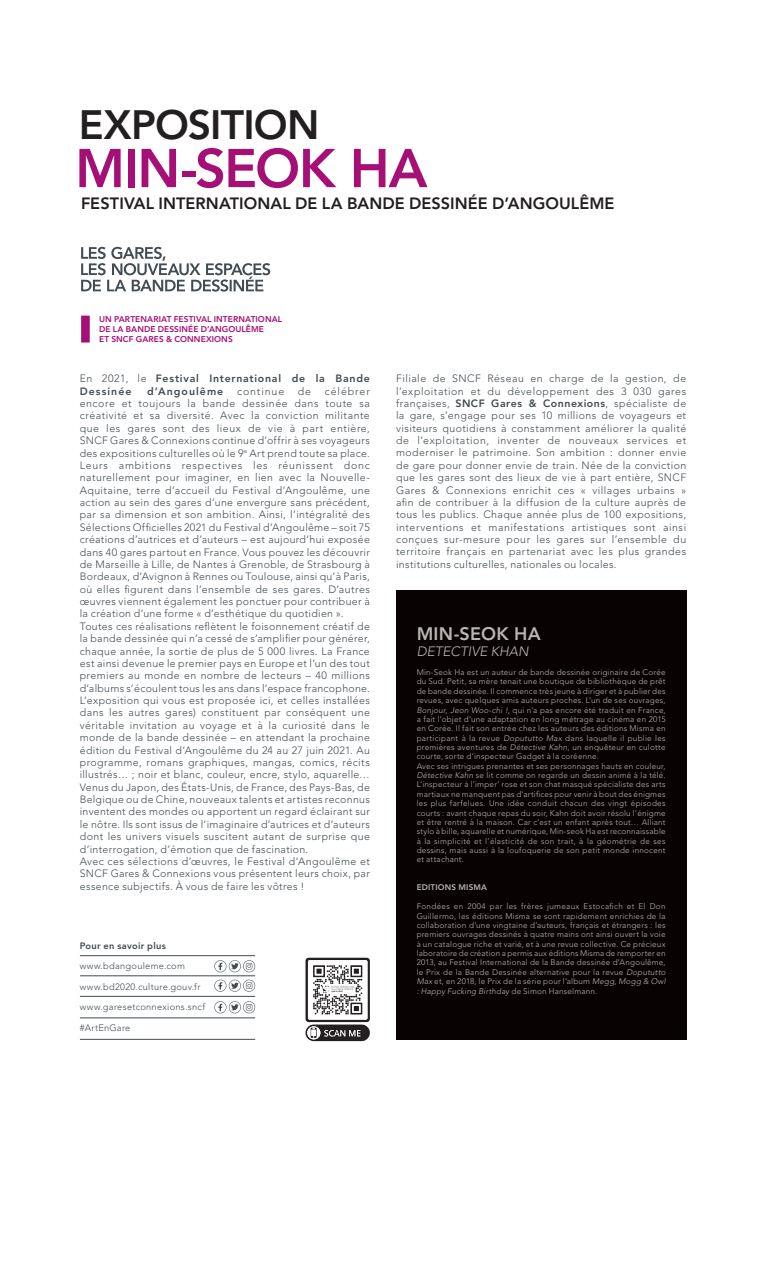
<style>
.page{position:relative;width:766px;height:1276px;background:#fff}
.page>*{position:absolute;margin:0;border:0;box-sizing:border-box;transform-origin:0 0}
.t1{font:800 54px "Avenir LT Std";letter-spacing:-.025em;color:#a50f76}
.t2{font:800 40.73px "Avenir LT Std";letter-spacing:-.02em;color:#231f20}
.t3{font:800 18px "Avenir LT Std";letter-spacing:.015em;color:#b7b6b0}
.t4{font:800 16.2px "Avenir LT Std";letter-spacing:.005em;color:#231f20}
.t5{font:italic 300 13.5px "Avenir LT Std";letter-spacing:.005em;color:#b7b6b0}
.t6{font:300 10.58px/12.4px "Avenir LT Std";letter-spacing:.035em;color:#424c52}
.t7{font:800 10.58px/12.4px "Avenir LT Std";letter-spacing:.075em;color:#424c52}
.t8{font:800 10.58px "Avenir LT Std";letter-spacing:.095em;color:#424c52}
.t9{font:300 10.58px "Avenir LT Std";letter-spacing:.085em;color:#424c52}
.t10{font:300 9.22px "Avenir LT Std";letter-spacing:.03em;color:#424c52}
.t11{font:800 9.22px "Avenir";letter-spacing:.035em;color:#424c52}
.t12{font:800 8.33px/10.1px "Avenir LT Std";letter-spacing:.01em;color:#a50f76}
.t13{font:300 8.1px/9.5px "Avenir LT Std";letter-spacing:.025em;color:#b7b6b0}
.t14{font:800 8.1px "Avenir LT Std";letter-spacing:.025em;color:#b7b6b0}
.s1{font-weight:300}
.s2{font-weight:800}
.s3{font-style:italic}
</style>
<div class="page">
<div style="left:81px;top:316px;width:9px;height:26px;background:#a50f76"></div>
<svg style="left:81px;top:247px;width:189px;height:45px"></svg>
<div style="left:396px;top:590px;width:290px;height:449px;background:#080302"></div>
<hr style="left:80px;top:955px;width:175px;height:1px;background:#424c52">
<hr style="left:80px;top:975px;width:175px;height:1px;background:#424c52">
<hr style="left:80px;top:996px;width:175px;height:1px;background:#424c52">
<svg style="left:214px;top:960px;width:41px;height:12px"></svg>
<svg style="left:214px;top:979px;width:41px;height:12px"></svg>
<svg style="left:214px;top:1001px;width:41px;height:12px"></svg>
<hr style="left:80px;top:1017px;width:175px;height:1px;background:#424c52">
<hr style="left:80px;top:1039px;width:175px;height:1px;background:#424c52">
<svg style="left:305px;top:957px;width:65px;height:84px"></svg>
<h2 class="t2" style="left:79px;top:101px;width:242px">EXPOSITION</h2>
<h1 class="t1" style="left:75px;top:136px;width:354px">MIN-SEOK HA</h1>
<h3 class="t4" style="left:81px;top:194px;width:534px">FESTIVAL INTERNATIONAL DE LA BANDE DESSINÉE D’ANGOULÊME</h3>
<p class="t12" style="left:99px;top:314px;width:184px">UN PARTENARIAT FESTIVAL INTERNATIONAL<br>DE LA BANDE DESSINÉE D’ANGOULÊME<br>ET SNCF GARES &amp; CONNEXIONS</p>
<p class="t7" style="left:80px;top:372px;width:291px"><span class="s1">En 2021, le</span> Festival International de la Bande<br>Dessinée</p>
<p class="t6" style="left:80px;top:385px;width:291px;text-indent:245px">célébrer encore et toujours la bande dessinée dans toute sa créativité et sa diversité. Avec la conviction militante que les gares sont des lieux de vie à part entière, SNCF Gares &amp; Connexions continue d’offrir à ses voyageurs des expositions culturelles où le 9<sup>e</sup> Art prend toute sa place.<br>Leurs ambitions respectives les réunissent donc naturellement pour imaginer, en lien avec la Nouvelle-Aquitaine, terre d’accueil du Festival d’Angoulême, une action au sein des gares d’une envergure sans précédent, par sa dimension et son ambition. Ainsi, l’intégralité des Sélections Officielles 2021 du Festival d’Angoulême – soit 75 créations d’autrices et d’auteurs – est aujourd’hui exposée dans 40 gares partout en France. Vous pouvez les découvrir de Marseille à Lille, de Nantes à Grenoble, de Strasbourg à Bordeaux, d’Avignon à Rennes ou Toulouse, ainsi qu’à Paris, où elles figurent dans l’ensemble de ses gares. D’autres œuvres viennent également les ponctuer pour contribuer à la création d’une forme « d’esthétique du quotidien ».<br>Toutes ces réalisations reflètent le foisonnement créatif de la bande dessinée qui n’a cessé de s’amplifier pour générer, chaque année, la sortie de plus de 5 000 livres. La France est ainsi devenue le premier pays en Europe et l’un des tout premiers au monde en nombre de lecteurs – 40 millions d’albums s’écoulent tous les ans dans l’espace francophone.<br>L’exposition qui vous est proposée ici, et celles installées dans les autres gares) constituent par conséquent une véritable invitation au voyage et à la curiosité dans le monde de la bande dessinée – en attendant la prochaine édition du Festival d’Angoulême du 24 au 27 juin 2021. Au programme, romans graphiques, mangas, comics, récits illustrés… ; noir et blanc, couleur, encre, stylo, aquarelle… Venus du Japon, des États-Unis, de France, des Pays-Bas, de Belgique ou de Chine, nouveaux talents et artistes reconnus inventent des mondes ou apportent un regard éclairant sur le nôtre. Ils sont issus de l’imaginaire d’autrices et d’auteurs dont les univers visuels suscitent autant de surprise que d’interrogation, d’émotion que de fascination.<br>Avec ces sélections d’œuvres, le Festival d’Angoulême et SNCF Gares &amp; Connexions vous présentent leurs choix, par essence subjectifs. À vous de faire les vôtres !</p>
<p class="t8" style="left:147px;top:385px;width:78px">d’Angoulême</p>
<p class="t9" style="left:237px;top:385px;width:49px">continue</p>
<p class="t6" style="left:298px;top:385px;width:15px">de</p>
<p class="t11" style="left:80px;top:938px;width:88px">Pour en savoir plus</p>
<p class="t10" style="left:80px;top:961px;width:107px">www.bdangouleme.com</p>
<p class="t10" style="left:80px;top:981px;width:122px">www.bd2020.culture.gouv.fr</p>
<p class="t10" style="left:80px;top:1002px;width:127px">www.garesetconnexions.sncf</p>
<p class="t10" style="left:80px;top:1022px;width:52px">#ArtEnGare</p>
<p class="t6" style="left:396px;top:372px;width:291px;text-align:justify">Filiale de SNCF Réseau en charge de la gestion, de l’exploitation et du développement des 3 030 gares françaises, <span class="s2">SNCF Gares &amp; Connexions</span>, spécialiste de la gare, s’engage pour ses 10 millions de voyageurs et visiteurs quotidiens à constamment améliorer la qualité de l’exploitation, inventer de nouveaux services et moderniser le patrimoine. Son ambition : donner envie de gare pour donner envie de train. Née de la conviction que les gares sont des lieux de vie à part entière, SNCF Gares &amp; Connexions enrichit ces « villages urbains » afin de contribuer à la diffusion de la culture auprès de tous les publics. Chaque année plus de 100 expositions, interventions et manifestations artistiques sont ainsi conçues sur-mesure pour les gares sur l’ensemble du territoire français en partenariat avec les plus grandes institutions culturelles, nationales ou locales.</p>
<h3 class="t3" style="left:416px;top:623px;width:125px">MIN-SEOK HA</h3>
<p class="t5" style="left:416px;top:644px;width:114px">DETECTIVE KHAN</p>
<p class="t13" style="left:416px;top:667px;width:250px">Min-Seok Ha est un auteur de bande dessinée originaire de Corée du Sud. Petit, sa mère tenait une boutique de bibliothèque de prêt de bande dessinée. Il commence très jeune à diriger et à publier des revues, avec quelques amis auteurs proches. L’un de ses ouvrages, <span class="s3">Bonjour, Jeon Woo-chi !</span>, qui n’a pas encore été traduit en France, a fait l’objet d’une adaptation en long métrage au cinéma en 2015 en Corée. Il fait son entrée chez les auteurs des éditions Misma en participant à la revue <span class="s3">Dopututto Max</span> dans laquelle il publie les premières aventures de <span class="s3">Détective Kahn</span>, un enquêteur en culotte courte, sorte d’inspecteur Gadget à la coréenne.<br>Avec ses intrigues prenantes et ses personnages hauts en couleur, <span class="s3">Détective Kahn</span> se lit comme on regarde un dessin animé à la télé.<br>L’inspecteur à l’imper’ rose et son chat masqué spécialiste des arts martiaux ne manquent pas d’artifices pour venir à bout des énigmes les plus farfelues. Une idée conduit chacun des vingt épisodes courts : avant chaque repas du soir, Kahn doit avoir résolu l’énigme et être rentré à la maison. Car c’est un enfant après tout… Alliant stylo à bille, aquarelle et numérique, Min-seok Ha est reconnaissable à la simplicité et l’élasticité de son trait, à la géométrie de ses dessins, mais aussi à la loufoquerie de son petit monde innocent et attachant.</p>
<p class="t14" style="left:416px;top:883px;width:72px">EDITIONS MISMA</p>
<p class="t13" style="left:416px;top:901px;width:250px;text-align:justify">Fondées en 2004 par les frères jumeaux Estocafich et El Don Guillermo, les éditions Misma se sont rapidement enrichies de la collaboration d’une vingtaine d’auteurs, français et étrangers : les premiers ouvrages dessinés à quatre mains ont ainsi ouvert la voie à un catalogue riche et varié, et à une revue collective. Ce précieux laboratoire de création a permis aux éditions Misma de remporter en 2013, au Festival International de la Bande dessinée d’Angoulême, le Prix de la Bande Dessinée alternative pour la revue <span class="s3">Dopututto Max</span> et, en 2018, le Prix de la série pour l’album <span class="s3">Megg, Mogg &amp; Owl : Happy Fucking Birthday</span> de Simon Hanselmann.</p>
</div>
